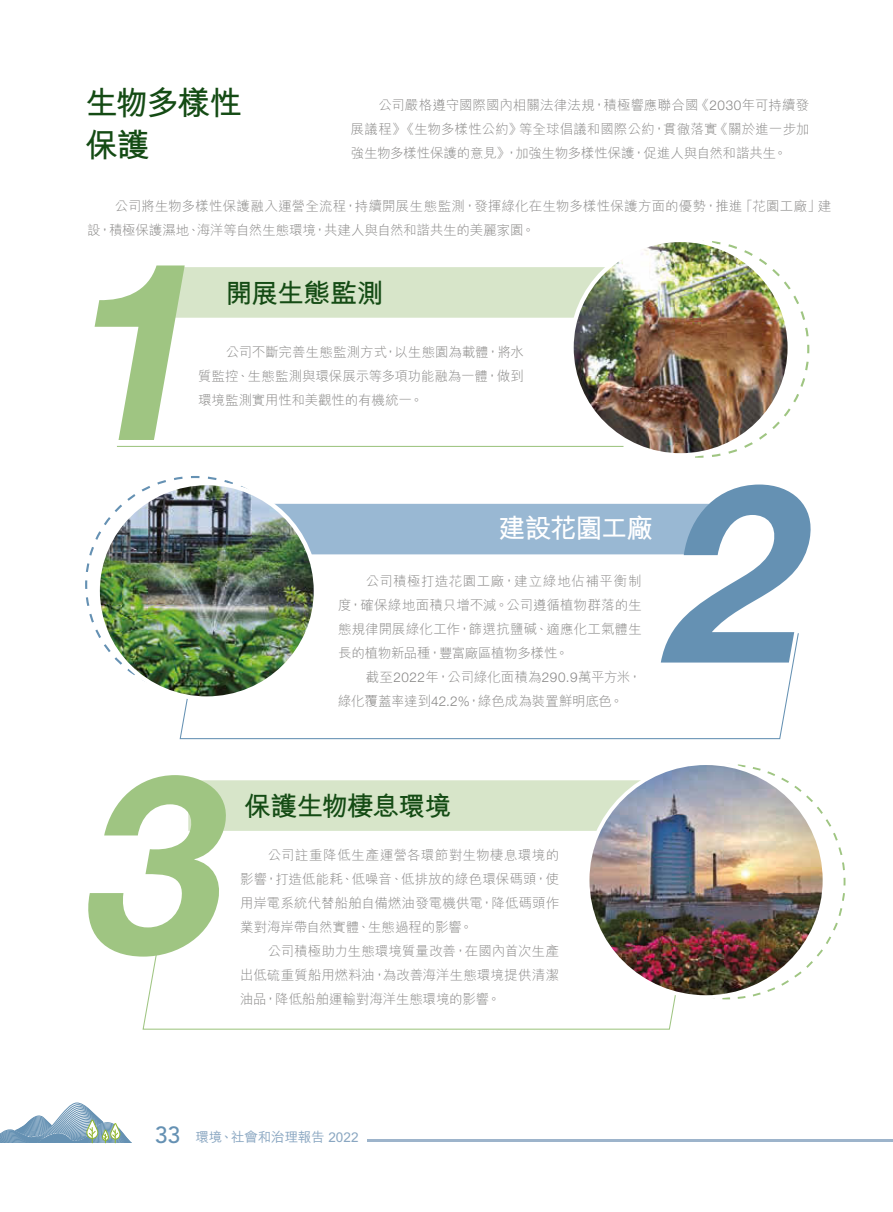
<style>
.page{position:relative;width:893px;height:1212px;background:#fff}
.page>*{position:absolute;margin:0;border:0;box-sizing:border-box;transform-origin:0 0}
.t1{font:italic 700 249.3px "Helvetica Neue LT Std";color:#9fc582}
.t2{font:italic 700 249.3px "Helvetica Neue LT Std";color:#6591b3}
.t3{font:33px/42px "M Hei HK Bold E Ten B5 H";letter-spacing:-.06em;color:#144b14}
.t4{font:27px "M Hei HK Bold E Ten B5 H";letter-spacing:-.035em;color:#144b14}
.t5{font:27px "M Hei HK Bold E Ten B5 H";letter-spacing:-.05em;color:#fff}
.t6{font:13.5px/24px "M Hei HK Light E Ten B5 H";letter-spacing:-.005em;color:#888786;text-align:justify}
.t7{font:13.5px "M Hei HK Medium E Ten B5 H";letter-spacing:-.01em;color:#89a6c1}
.s1{font-family:"Helvetica Neue LT Std";font-weight:300}
.s2{font-family:"Avenir LT Std";font-weight:500;font-size:23.1px;color:#6591b3}
</style>
<div class="page">
<svg style="left:0;top:1102px;width:132px;height:41px"></svg>
<hr style="left:367px;top:1139px;width:526px;height:3px;background:#9db4cb">
<svg style="left:142px;top:949px;width:533px;height:81px"></svg>
<div style="left:170px;top:267px;width:418px;height:51px;background:#d7e5c9"></div>
<svg style="left:588px;top:241px;width:221px;height:216px"></svg>
<svg style="left:806px;top:343px;width:4px;height:12px"></svg>
<svg style="left:693px;top:454px;width:13px;height:4px"></svg>
<img style="left:572px;top:240px;width:218px;height:215px;border-radius:50%">
<hr style="left:117px;top:446px;width:506px;height:1px;background:#9fc582">
<div style="left:188px;top:780px;width:418px;height:51px;background:#d7e5c9"></div>
<svg style="left:606px;top:764px;width:239px;height:236px"></svg>
<svg style="left:842px;top:876px;width:4px;height:11px"></svg>
<svg style="left:720px;top:996px;width:12px;height:4px"></svg>
<img style="left:588px;top:763px;width:236px;height:234px;border-radius:50%">
<svg style="left:179px;top:633px;width:620px;height:107px"></svg>
<div style="left:306px;top:504px;width:404px;height:50px;background:#99b8d3"></div>
<svg style="left:85px;top:476px;width:221px;height:218px"></svg>
<svg style="left:189px;top:476px;width:13px;height:3px"></svg>
<svg style="left:85px;top:578px;width:3px;height:13px"></svg>
<img style="left:98px;top:483px;width:218px;height:215px;border-radius:50%">
<h2 class="t3" style="left:85px;top:86px;width:159px">生物多樣性保護</h2>
<p class="t6" style="left:351px;top:95px;width:460px;text-indent:28px">公司嚴格遵守國際國內相關法律法規，積極響應聯合國《<span class="s1">2030</span>年可持續發展議程》《生物多樣性公約》等全球倡議和國際公約，貫徹落實《關於進一步加強生物多樣性保護的意見》，加強生物多樣性保護，促進人與自然和諧共生。</p>
<p class="t6" style="left:87px;top:195px;width:746px;text-indent:28px">公司將生物多樣性保護融入運營全流程，持續開展生態監測，發揮綠化在生物多樣性保護方面的優勢，推進「花園工廠」建設，積極保護濕地、海洋等自然生態環境，共建人與自然和諧共生的美麗家園。</p>
<h1 class="t1" style="left:56px;top:208px;width:171px">1</h1>
<h3 class="t4" style="left:226px;top:282px;width:159px">開展生態監測</h3>
<p class="t6" style="left:198px;top:342px;width:327px;text-indent:28px">公司不斷完善生態監測方式，以生態園為載體，將水質監控、生態監測與環保展示等多項功能融為一體，做到環境監測實用性和美觀性的有機統一。</p>
<h3 class="t5" style="left:499px;top:517px;width:156px">建設花園工廠</h3>
<p class="t6" style="left:338px;top:571px;width:305px;text-indent:28px">公司積極打造花園工廠，建立綠地佔補平衡制度，確保綠地面積只增不減。公司遵循植物群落的生態規律開展綠化工作，篩選抗鹽碱、適應化工氣體生長的植物新品種，豐富廠區植物多樣性。</p>
<p class="t6" style="left:338px;top:667px;width:305px;text-indent:28px">截至<span class="s1">2022</span>年，公司綠化面積為<span class="s1">290.9</span>萬平方米，綠化覆蓋率達到<span class="s1">42.2%</span>，綠色成為裝置鮮明底色。</p>
<h1 class="t2" style="left:655px;top:431px;width:171px">2</h1>
<h1 class="t1" style="left:75px;top:721px;width:171px">3</h1>
<h3 class="t4" style="left:244px;top:796px;width:209px">保護生物棲息環境</h3>
<p class="t6" style="left:240px;top:845px;width:321px;text-indent:28px">公司註重降低生產運營各環節對生物棲息環境的影響，打造低能耗、低噪音、低排放的綠色環保碼頭，使用岸電系統代替船舶自備燃油發電機供電，降低碼頭作業對海岸帶自然實體、生態過程的影響。</p>
<p class="t6" style="left:240px;top:941px;width:321px;text-indent:28px">公司積極助力生態環境質量改善，在國內首次生產出低硫重質船用燃料油，為改善海洋生態環境提供清潔油品，降低船舶運輸對海洋生態環境的影響。</p>
<p class="t7" style="left:155px;top:1132px;width:206px"><span class="s2">33</span> 環境、社會和治理報告 2022</p>
</div>
